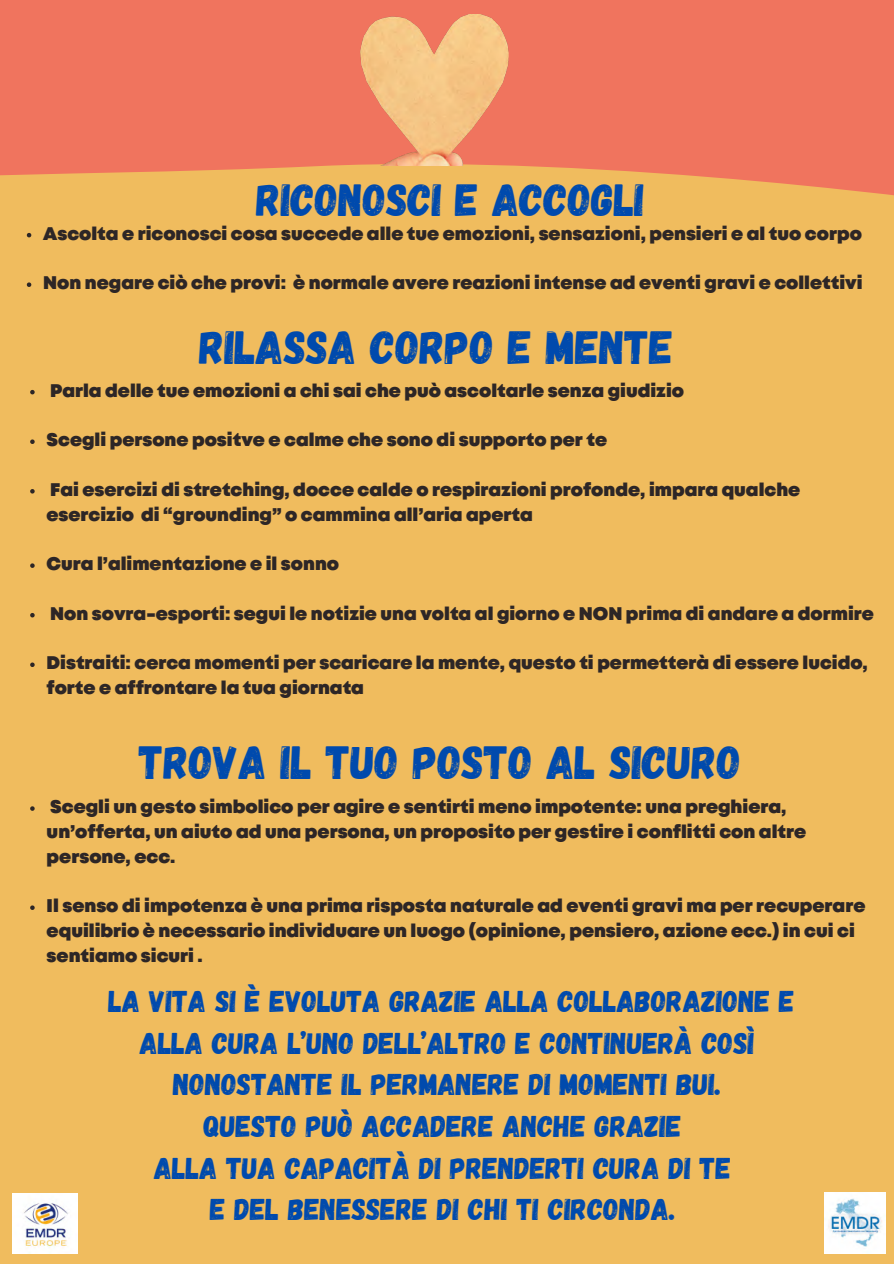
<style>
.page{position:relative;width:894px;height:1264px;background:#fff}
.page>*{position:absolute;margin:0;border:0;box-sizing:border-box;transform-origin:0 0}
.t1{font:46.5px "Gagalin";color:#004aad}
.t2{font:45px "Gagalin";color:#004aad}
.t3{font:30px/41.7px "Gagalin";color:#004aad;text-align:center}
.t4{font:900 18.3px/24.8px "Mont";color:#2d2626}
</style>
<div class="page">
<div style="left:0;top:0;width:893px;height:1263px;background:#f0745e"></div>
<div style="left:0;top:165px;width:893px;height:1098px;background:#f0bc5e"></div>
<img style="left:353px;top:14px;width:155px;height:151px">
<img style="left:12px;top:1193px;width:65px;height:60px">
<img style="left:824px;top:1192px;width:60px;height:61px">
<svg style="left:30px;top:390px;width:5px;height:4px"></svg>
<svg style="left:30px;top:439px;width:5px;height:5px"></svg>
<svg style="left:30px;top:489px;width:5px;height:4px"></svg>
<svg style="left:30px;top:563px;width:5px;height:5px"></svg>
<svg style="left:30px;top:613px;width:5px;height:4px"></svg>
<svg style="left:30px;top:662px;width:5px;height:5px"></svg>
<svg style="left:30px;top:806px;width:5px;height:4px"></svg>
<svg style="left:30px;top:905px;width:5px;height:5px"></svg>
<svg style="left:27px;top:233px;width:4px;height:4px"></svg>
<svg style="left:27px;top:282px;width:4px;height:5px"></svg>
<p class="t2" style="left:256px;top:170px;width:389px">RICONOSCI E ACCOGLI</p>
<p class="t4" style="left:43px;top:222px;width:819px">Ascolta e riconosci cosa succede alle tue emozioni, sensazioni, pensieri e al tuo corpo</p>
<p class="t4" style="left:43px;top:272px;width:820px">Non negare ciò che provi: è normale avere reazioni intense ad eventi gravi e collettivi</p>
<p class="t1" style="left:199px;top:317px;width:475px">RILASSA CORPO E MENTE</p>
<p class="t4" style="left:50px;top:379px;width:635px">Parla delle tue emozioni a chi sai che può ascoltarle senza giudizio</p>
<p class="t4" style="left:47px;top:429px;width:562px">Scegli persone positve e calme che sono di supporto per te</p>
<p class="t4" style="left:47px;top:478px;width:755px">Fai esercizi di stretching, docce calde o respirazioni profonde, impara qualche esercizio di “grounding” o cammina all’aria aperta</p>
<p class="t4" style="left:47px;top:552px;width:294px">Cura l’alimentazione e il sonno</p>
<p class="t4" style="left:50px;top:602px;width:825px">Non sovra-esporti: segui le notizie una volta al giorno e NON prima di andare a dormire</p>
<p class="t4" style="left:47px;top:652px;width:822px">Distraiti: cerca momenti per scaricare la mente, questo ti permetterà di essere lucido, forte e affrontare la tua giornata</p>
<p class="t1" style="left:139px;top:732px;width:603px">TROVA IL TUO POSTO AL SICURO</p>
<p class="t4" style="left:47px;top:795px;width:760px">Scegli un gesto simbolico per agire e sentirti meno impotente: una preghiera, un’offerta, un aiuto ad una persona, un proposito per gestire i conflitti con altre persone, ecc.</p>
<p class="t4" style="left:47px;top:894px;width:820px">Il senso di impotenza è una prima risposta naturale ad eventi gravi ma per recuperare equilibrio è necessario individuare un luogo (opinione, pensiero, azione ecc.) in cui ci sentiamo sicuri .</p>
<p class="t3" style="left:109px;top:978px;width:687px">LA VITA SI È EVOLUTA GRAZIE ALLA COLLABORAZIONE E<br>ALLA CURA L’UNO DELL’ALTRO E CONTINUERÀ COSÌ<br>NONOSTANTE IL PERMANERE DI MOMENTI BUI.</p>
<p class="t3" style="left:204px;top:1103px;width:479px">QUESTO PUÒ ACCADERE ANCHE GRAZIE</p>
<p class="t3" style="left:154px;top:1145px;width:578px">ALLA TUA CAPACITÀ DI PRENDERTI CURA DI TE</p>
<p class="t3" style="left:210px;top:1187px;width:467px">E DEL BENESSERE DI CHI TI CIRCONDA.</p>
</div>
